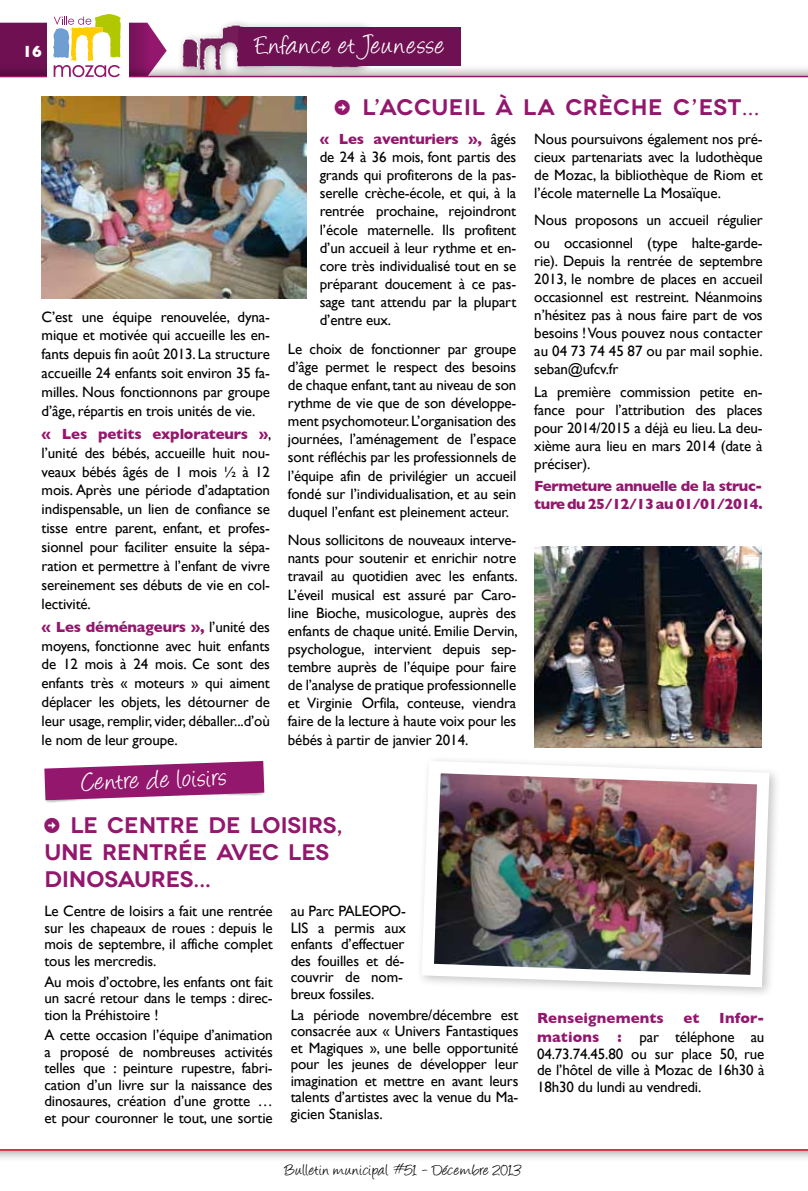
<style>
.page{position:relative;width:808px;height:1191px;background:#fff}
.page>*{position:absolute;margin:0;border:0;box-sizing:border-box;transform-origin:0 0}
.t1{font:30px "Angelina";letter-spacing:.035em;color:#fff}
.t2{font:600 22.5px/27px "Novecentowide";color:#93176d}
.t3{font:600 22.5px "Novecentowide";letter-spacing:.02em;color:#93176d}
.t4{font:18px "Angelina";letter-spacing:.02em;color:#000}
.t5{font:700 16.5px "Gill Sans";color:#fff}
.t6{font:15px/18.1px "Gill Sans";letter-spacing:-.01em;color:#000;text-align:justify}
.t7{font:700 15px/19.5px "Gill Sans";letter-spacing:-.03em;color:#93176d;text-align:right}
.t8{font:700 15px "Gill Sans";letter-spacing:.01em;color:#93176d}
.s1{font-family:"Iconic Stroke";font-weight:400}
.s2{font-weight:700;color:#93176d}
.s3{font-weight:400;color:#000}
</style>
<div class="page">
<div style="left:0;top:0;width:808px;height:78px;background:#000;opacity:.35"></div>
<hr style="left:0;top:76px;width:808px;height:1px;background:#93176d">
<div style="left:47px;top:10px;width:82px;height:73px;background:#fff"></div>
<svg style="left:0;top:14px;width:167px;height:63px"></svg>
<div style="left:0;top:1148px;width:808px;height:43px;background:#000;opacity:.35"></div>
<hr style="left:0;top:1149px;width:808px;height:1px;background:#e2001a">
<img style="left:421px;top:760px;width:355px;height:233px">
<div style="left:177px;top:19px;width:199px;height:61px;background:#000;opacity:.3"></div>
<img style="left:182px;top:25px;width:184px;height:45px">
<div style="left:239px;top:27px;width:222px;height:39px;background:#6e1052"></div>
<svg style="left:44px;top:761px;width:220px;height:42px"></svg>
<img style="left:42px;top:97px;width:264px;height:202px">
<img style="left:534px;top:547px;width:227px;height:200px">
<p class="t5" style="left:23px;top:42px;width:21px">16</p>
<h1 class="t1" style="left:255px;top:32px;width:191px">Enfance et Jeunesse</h1>
<h2 class="t3" style="left:335px;top:93px;width:426px"><span class="s1">$</span> L’ACCUEIL À LA CRÈCHE C’EST…</h2>
<p class="t6" style="left:42px;top:307px;width:230px;line-height:18.9px">C’est une équipe renouvelée, dyna&shy;mique et motivée qui accueille les en&shy;fants depuis fin août 2013. La structure accueille 24 enfants soit environ 35 fa&shy;milles. Nous fonctionnons par groupe d’âge, répartis en trois unités de vie.</p>
<p class="t6" style="left:42px;top:424px;width:231px;line-height:18.9px"><span class="s2">« Les petits explorateurs »</span>, l’unité des bébés, accueille huit nou&shy;veaux bébés âgés de 1 mois ½ à 12 mois. Après une période d’adaptation indispensable, un lien de confiance se tisse entre parent, enfant, et profes&shy;sionnel pour faciliter ensuite la sépa&shy;ration et permettre à l’enfant de vivre sereinement ses débuts de vie en col&shy;lectivité.</p>
<p class="t6" style="left:42px;top:617px;width:230px;line-height:18.9px"><span class="s2">« Les déménageurs »,</span> l’unité des moyens, fonctionne avec huit enfants de 12 mois à 24 mois. Ce sont des enfants très « moteurs » qui aiment déplacer les objets, les détourner de leur usage, remplir, vider, déballer...d’où le nom de leur groupe.</p>
<h1 class="t1" style="left:82px;top:769px;width:146px;rotate:-2deg">Centre de loisirs</h1>
<p class="t6" style="left:320px;top:130px;width:198px"><span class="s2">« Les aventuriers »,</span> âgés de 24 à 36 mois, font partis des grands qui profiterons de la pas&shy;serelle crèche-école, et qui, à la rentrée prochaine, rejoindront l’école maternelle. Ils profitent d’un accueil à leur rythme et en&shy;core très individualisé tout en se préparant doucement à ce pas&shy;sage tant attendu par la plupart d’entre eux.</p>
<p class="t6" style="left:288px;top:339px;width:230px">Le choix de fonctionner par groupe d’âge permet le respect des besoins de chaque enfant, tant au niveau de son rythme de vie que de son développe&shy;ment psychomoteur. L’organisation des journées, l’aménagement de l’espace sont réfléchis par les professionnels de l’équipe afin de privilégier un accueil fondé sur l’individualisation, et au sein duquel l’enfant est pleinement acteur.</p>
<p class="t6" style="left:288px;top:531px;width:231px">Nous sollicitons de nouveaux interve&shy;nants pour soutenir et enrichir notre travail au quotidien avec les enfants.<br>L’éveil musical est assuré par Caro&shy;line Bioche, musicologue, auprès des enfants de chaque unité. Emilie Dervin, psychologue, intervient depuis sep&shy;tembre auprès de l’équipe pour faire de l’analyse de pratique professionnelle et Virginie Orfila, conteuse, viendra faire de la lecture à haute voix pour les bébés à partir de janvier 2014.</p>
<p class="t6" style="left:534px;top:129px;width:230px">Nous poursuivons également nos pré&shy;cieux partenariats avec la ludothèque de Mozac, la bibliothèque de Riom et l’école maternelle La Mosaïque.</p>
<p class="t6" style="left:534px;top:208px;width:230px;line-height:22.6px">Nous proposons un accueil régulier ou occasionnel (type halte-garde-</p>
<p class="t6" style="left:534px;top:251px;width:230px">rie). Depuis la rentrée de septembre 2013, le nombre de places en accueil occasionnel est restreint. Néanmoins n’hésitez pas à nous faire part de vos besoins ! Vous pouvez nous contacter au 04 73 74 45 87 ou par mail sophie. seban@ufcv.fr</p>
<p class="t6" style="left:534px;top:382px;width:230px">La première commission petite en&shy;fance pour l’attribution des places pour 2014/2015 a déjà eu lieu. La deu&shy;xième aura lieu en mars 2014 (date à préciser).</p>
<p class="t7" style="left:534px;top:477px;width:230px;line-height:18.1px;text-align:left">Fermeture annuelle de la struc&shy;ture du 25/12/13 au 01/01/2014.</p>
<h2 class="t2" style="left:44px;top:812px;width:300px"><span class="s1">$</span> LE CENTRE DE LOISIRS,<br>UNE RENTRÉE AVEC LES<br>DINOSAURES...</h2>
<p class="t6" style="left:44px;top:903px;width:230px;line-height:16.5px">Le Centre de loisirs a fait une rentrée sur les chapeaux de roues : depuis le mois de septembre, il affiche complet tous les mercredis.</p>
<p class="t6" style="left:44px;top:973px;width:230px;line-height:16.5px">Au mois d’octobre, les enfants ont fait un sacré retour dans le temps : direc&shy;tion la Préhistoire !</p>
<p class="t6" style="left:44px;top:1027px;width:230px;line-height:16.5px">A cette occasion l’équipe d’animation a proposé de nombreuses activités telles que : peinture rupestre, fabri&shy;cation d’un livre sur la naissance des dinosaures, création d’une grotte … et pour couronner le tout, une sortie</p>
<p class="t6" style="left:291px;top:903px;width:117px;line-height:16.5px;text-align:left">au Parc PALEOPO-<br>LIS a permis aux enfants d’effectuer des fouilles et dé&shy;couvrir de nom&shy;breux fossiles.</p>
<p class="t6" style="left:291px;top:1006px;width:229px;line-height:16.5px">La période novembre/décembre est consacrée aux « Univers Fantastiques et Magiques », une belle opportunité pour les jeunes de développer leur imagination et mettre en avant leurs talents d’artistes avec la venue du Ma&shy;gicien Stanislas.</p>
<p class="t8" style="left:537px;top:1008px;width:128px">Renseignements</p>
<p class="t7" style="left:683px;top:1007px;width:18px">et</p>
<p class="t7" style="left:537px;top:1007px;width:229px">Infor-<br>mations : <span class="s3">par téléphone au</span></p>
<p class="t6" style="left:537px;top:1045px;width:229px;line-height:16.5px">04.73.74.45.80 ou sur place 50, rue de l’hôtel de ville à Mozac de 16h30 à 18h30 du lundi au vendredi.</p>
<p class="t4" style="left:285px;top:1162px;width:237px">Bulletin municipal #51 - Décembre 2013</p>
</div>
